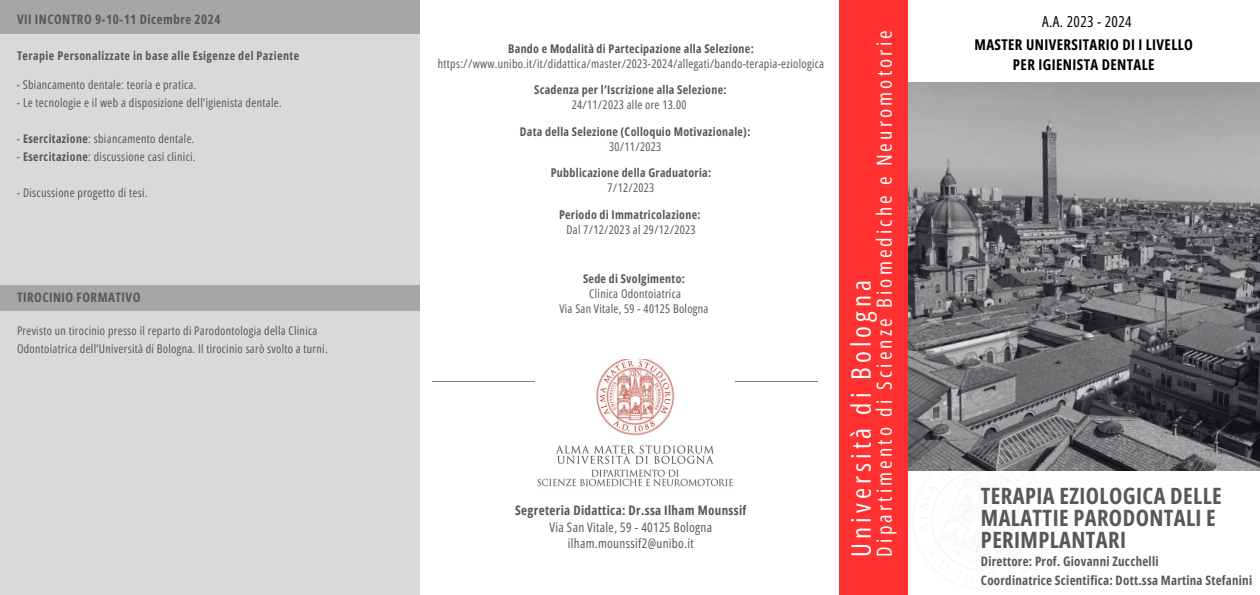
<style>
.page{position:relative;width:1260px;height:595px;background:#fff}
.page>*{position:absolute;margin:0;border:0;box-sizing:border-box;transform-origin:0 0}
.t1{font:26.8px "Open Sans Condensed";letter-spacing:.15em;color:#fff}
.t2{font:700 22.5px/21.7px "Open Sans Condensed";letter-spacing:.015em;color:#58585a}
.t3{font:20.8px "Open Sans Condensed";letter-spacing:.15em;color:#fff}
.t4{font:15.1px "Open Sans Condensed";letter-spacing:.025em;color:#000}
.t5{font:700 14.8px "Open Sans Condensed";letter-spacing:.025em;color:#000}
.t6{font:13.1px "Open Sans Condensed";letter-spacing:.025em;color:#58585a}
.t7{font:700 13.1px "Open Sans Condensed";letter-spacing:.025em;color:#58585a}
.t8{font:700 13px "Open Sans Condensed";letter-spacing:.02em;color:#58585a}
.t9{font:12px/18px "Open Sans Condensed";letter-spacing:.025em;color:#58585a}
.t10{font:700 12px "Open Sans Condensed";letter-spacing:.025em;color:#58585a}
.s1{font-weight:700}
</style>
<div class="page">
<div style="left:0;top:0;width:419px;height:595px;background:#d9d9d9"></div>
<div style="left:0;top:0;width:419px;height:33px;background:#a6a6a6"></div>
<div style="left:0;top:286px;width:419px;height:24px;background:#a6a6a6"></div>
<hr style="left:432px;top:381px;width:157px;height:1px;background:#808285">
<hr style="left:660px;top:381px;width:157px;height:1px;background:#808285">
<svg style="left:907px;top:0;width:1px;height:431px"></svg>
<div style="left:839px;top:0;width:68px;height:595px;background:#ff3131"></div>
<img style="left:535px;top:359px;width:199px;height:128px">
<img style="left:907px;top:431px;width:135px;height:164px">
<img style="left:908px;top:82px;width:351px;height:389px">
<p class="t8" style="left:17px;top:10px;width:205px">VII INCONTRO 9-10-11 Dicembre 2024</p>
<p class="t10" style="left:17px;top:47px;width:284px">Terapie Personalizzate in base alle Esigenze del Paziente</p>
<p class="t9" style="left:17px;top:75px;width:181px">- Sbiancamento dentale: teoria e pratica.</p>
<p class="t9" style="left:17px;top:93px;width:266px">- Le tecnologie e il web a disposizione dell’igienista dentale.</p>
<p class="t9" style="left:17px;top:129px;width:179px">- <span class="s1">Esercitazione</span>: sbiancamento dentale.</p>
<p class="t9" style="left:17px;top:147px;width:180px">- <span class="s1">Esercitazione</span>: discussione casi clinici.</p>
<p class="t9" style="left:17px;top:183px;width:132px">- Discussione progetto di tesi.</p>
<p class="t8" style="left:17px;top:288px;width:125px">TIROCINIO FORMATIVO</p>
<p class="t9" style="left:17px;top:322px;width:312px">Previsto un tirocinio presso il reparto di Parodontologia della Clinica<br>Odontoiatrica dell’Università di Bologna. Il tirocinio sarò svolto a turni.</p>
<p class="t10" style="left:508px;top:40px;width:247px">Bando e Modalità di Partecipazione alla Selezione:</p>
<p class="t9" style="left:438px;top:54px;width:387px">https://www.unibo.it/it/didattica/master/2023-2024/allegati/bando-terapia-eziologica</p>
<p class="t10" style="left:534px;top:81px;width:194px">Scadenza per l’Iscrizione alla Selezione:</p>
<p class="t9" style="left:571px;top:95px;width:116px">24/11/2023 alle ore 13.00</p>
<p class="t10" style="left:520px;top:123px;width:232px">Data della Selezione (Colloquio Motivazionale):</p>
<p class="t9" style="left:609px;top:137px;width:54px">30/11/2023</p>
<p class="t10" style="left:550px;top:164px;width:162px">Pubblicazione della Graduatoria:</p>
<p class="t9" style="left:607px;top:178px;width:48px">7/12/2023</p>
<p class="t10" style="left:559px;top:206px;width:143px">Periodo di Immatricolazione:</p>
<p class="t9" style="left:566px;top:220px;width:131px">Dal 7/12/2023 al 29/12/2023</p>
<p class="t10" style="left:583px;top:270px;width:103px">Sede di Svolgimento:</p>
<p class="t9" style="left:589px;top:284px;width:93px">Clinica Odontoiatrica</p>
<p class="t9" style="left:559px;top:299px;width:151px">Via San Vitale, 59 - 40125 Bologna</p>
<p class="t7" style="left:515px;top:501px;width:232px">Segreteria Didattica: Dr.ssa Ilham Mounssif</p>
<p class="t6" style="left:549px;top:517px;width:164px">Via San Vitale, 59 - 40125 Bologna</p>
<p class="t6" style="left:567px;top:534px;width:128px">ilham.mounssif2@unibo.it</p>
<p class="t4" style="left:1041px;top:11px;width:91px">A.A. 2023 - 2024</p>
<p class="t3" style="left:869px;top:556px;width:528px;rotate:-90deg">Dipartimento di Scienze Biomediche e Neuromotorie</p>
<p class="t5" style="left:974px;top:34px;width:220px">MASTER UNIVERSITARIO DI I LIVELLO</p>
<p class="t5" style="left:1012px;top:54px;width:143px">PER IGIENISTA DENTALE</p>
<p class="t1" style="left:842px;top:556px;width:278px;rotate:-90deg">Università di Bologna</p>
<p class="t2" style="left:980px;top:485px;width:242px">TERAPIA EZIOLOGICA DELLE<br>MALATTIE PARODONTALI E<br>PERIMPLANTARI</p>
<p class="t8" style="left:980px;top:552px;width:179px">Direttore: Prof. Giovanni Zucchelli</p>
<p class="t8" style="left:980px;top:570px;width:273px">Coordinatrice Scientifica: Dott.ssa Martina Stefanini</p>
</div>
